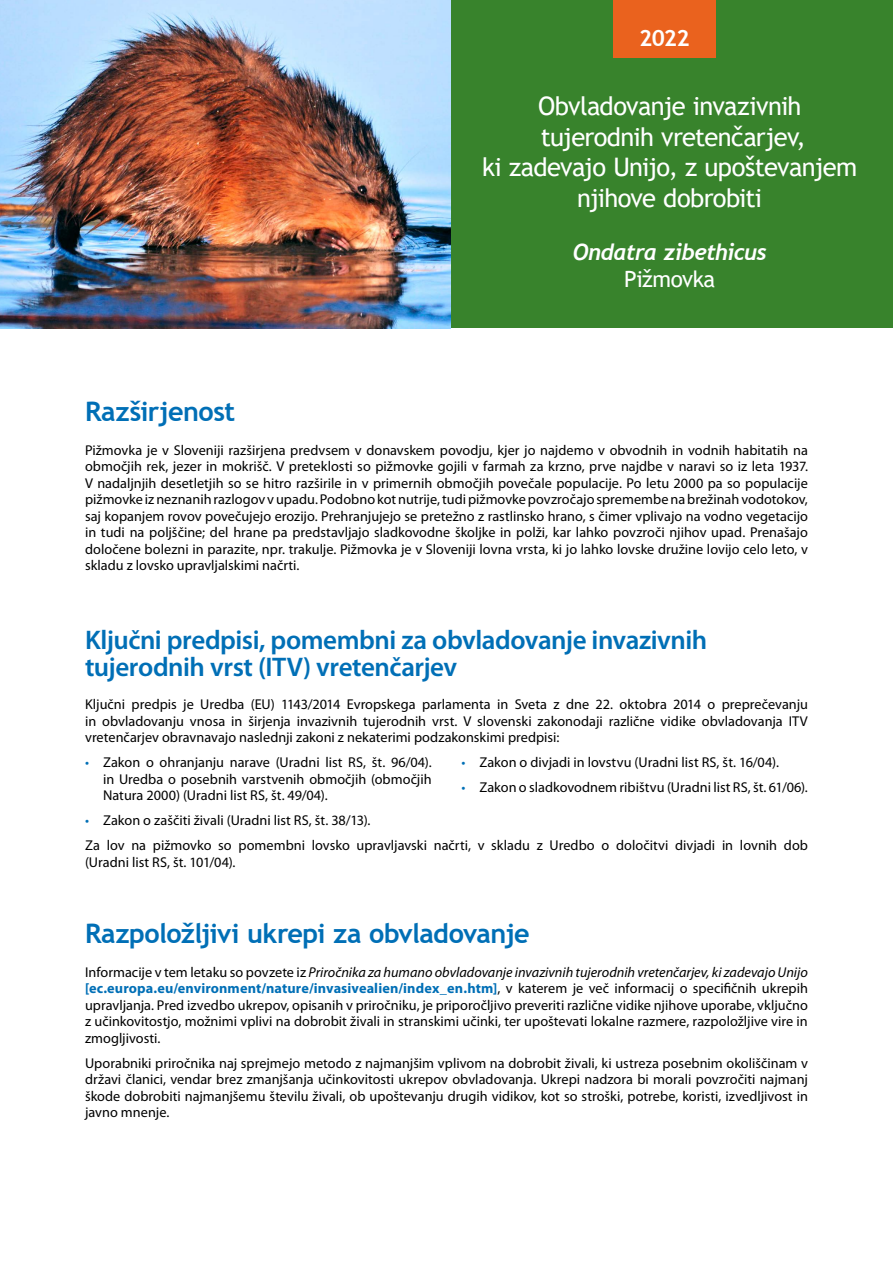
<style>
.page{position:relative;width:893px;height:1263px;background:#fff}
.page>*{position:absolute;margin:0;border:0;box-sizing:border-box;transform-origin:0 0}
.t1{font:600 27px/27px "Myriad Pro";letter-spacing:-.02em;color:#006fb6}
.t2{font:700 27px "Trebuchet MS";letter-spacing:-.02em;color:#006fb6}
.t3{font:25.5px/30.6px "Trebuchet MS";letter-spacing:-.03em;color:#fff;text-align:center}
.t4{font:italic 700 22.5px "Trebuchet";letter-spacing:-.03em;color:#fff}
.t5{font:22.5px "Trebuchet MS";letter-spacing:-.02em;color:#fff}
.t6{font:700 22.5px "Trebuchet MS";color:#fff}
.t7{font:14.25px/16.5px "Myriad Pro";color:#000;text-align:justify}
.s1{color:#006fb6}
.s2{font-style:italic}
.s3{font-weight:700;color:#006fb6}
</style>
<div class="page">
<div style="left:446px;top:0;width:447px;height:327px;background:#38832c"></div>
<img style="left:0;top:0;width:451px;height:328px">
<div style="left:613px;top:0;width:102px;height:57px;background:#ea621e"></div>
<h3 class="t6" style="left:639px;top:24px;width:52px">2022</h3>
<h2 class="t3" style="left:482px;top:91px;width:377px">Obvladovanje invazivnih tujerodnih vretenčarjev,<br>ki zadevajo Unijo, z upoštevanjem njihove dobrobiti</h2>
<h3 class="t4" style="left:573px;top:237px;width:196px">Ondatra zibethicus</h3>
<h3 class="t5" style="left:624px;top:264px;width:93px">Pižmovka</h3>
<h1 class="t2" style="left:85px;top:395px;width:151px">Razširjenost</h1>
<p class="t7" style="left:85px;top:442px;width:724px">Pižmovka je v Sloveniji razširjena predvsem v donavskem povodju, kjer jo najdemo v obvodnih in vodnih habitatih na območjih rek, jezer in mokrišč. V preteklosti so pižmovke gojili v farmah za krzno, prve najdbe v naravi so iz leta 1937.<br>V nadaljnjih desetletjih so se hitro razširile in v primernih območjih povečale populacije. Po letu 2000 pa so populacije pižmovke iz neznanih razlogov v upadu. Podobno kot nutrije, tudi pižmovke povzročajo spremembe na brežinah vodotokov, saj kopanjem rovov povečujejo erozijo. Prehranjujejo se pretežno z rastlinsko hrano, s čimer vplivajo na vodno vegetacijo in tudi na poljščine; del hrane pa predstavljajo sladkovodne školjke in polži, kar lahko povzroči njihov upad. Prenašajo določene bolezni in parazite, npr. trakulje. Pižmovka je v Sloveniji lovna vrsta, ki jo lahko lovske družine lovijo celo leto, v skladu z lovsko upravljalskimi načrti.</p>
<h1 class="t1" style="left:85px;top:625px;width:624px">Ključni predpisi, pomembni za obvladovanje invazivnih tujerodnih vrst (ITV) vretenčarjev</h1>
<p class="t7" style="left:85px;top:696px;width:724px">Ključni predpis je Uredba (EU) 1143/2014 Evropskega parlamenta in Sveta z dne 22. oktobra 2014 o preprečevanju in obvladovanju vnosa in širjenja invazivnih tujerodnih vrst. V slovenski zakonodaji različne vidike obvladovanja ITV vretenčarjev obravnavajo naslednji zakoni z nekaterimi podzakonskimi predpisi:</p>
<p class="t7" style="left:103px;top:754px;width:330px;text-indent:-18px"><span class="s1">•</span> Zakon o ohranjanju narave (Uradni list RS, št. 96/04). in Uredba o posebnih varstvenih območjih (območjih Natura 2000) (Uradni list RS, št. 49/04).</p>
<p class="t7" style="left:85px;top:812px;width:287px"><span class="s1">•</span> Zakon o zaščiti živali (Uradni list RS, št. 38/13).</p>
<p class="t7" style="left:461px;top:754px;width:319px"><span class="s1">•</span> Zakon o divjadi in lovstvu (Uradni list RS, št. 16/04).</p>
<p class="t7" style="left:461px;top:779px;width:348px"><span class="s1">•</span> Zakon o sladkovodnem ribištvu (Uradni list RS, št. 61/06).</p>
<p class="t7" style="left:85px;top:837px;width:724px">Za lov na pižmovko so pomembni lovsko upravljavski načrti, v skladu z Uredbo o določitvi divjadi in lovnih dob (Uradni list RS, št. 101/04).</p>
<h1 class="t2" style="left:85px;top:917px;width:446px">Razpoložljivi ukrepi za obvladovanje</h1>
<p class="t7" style="left:85px;top:964px;width:724px">Informacije v tem letaku so povzete iz <span class="s2">Priročnika za humano obvladovanje invazivnih tujerodnih vretenčarjev, ki zadevajo Unijo </span><span class="s3">[ec.europa.eu/environment/nature/invasivealien/index_en.htm]</span>, v katerem je več informacij o specifičnih ukrepih upravljanja. Pred izvedbo ukrepov, opisanih v priročniku, je priporočljivo preveriti različne vidike njihove uporabe, vključno z učinkovitostjo, možnimi vplivi na dobrobit živali in stranskimi učinki, ter upoštevati lokalne razmere, razpoložljive vire in zmogljivosti.</p>
<p class="t7" style="left:85px;top:1055px;width:724px">Uporabniki priročnika naj sprejmejo metodo z najmanjšim vplivom na dobrobit živali, ki ustreza posebnim okoliščinam v državi članici, vendar brez zmanjšanja učinkovitosti ukrepov obvladovanja. Ukrepi nadzora bi morali povzročiti najmanj škode dobrobiti najmanjšemu številu živali, ob upoštevanju drugih vidikov, kot so stroški, potrebe, koristi, izvedljivost in javno mnenje.</p>
</div>
